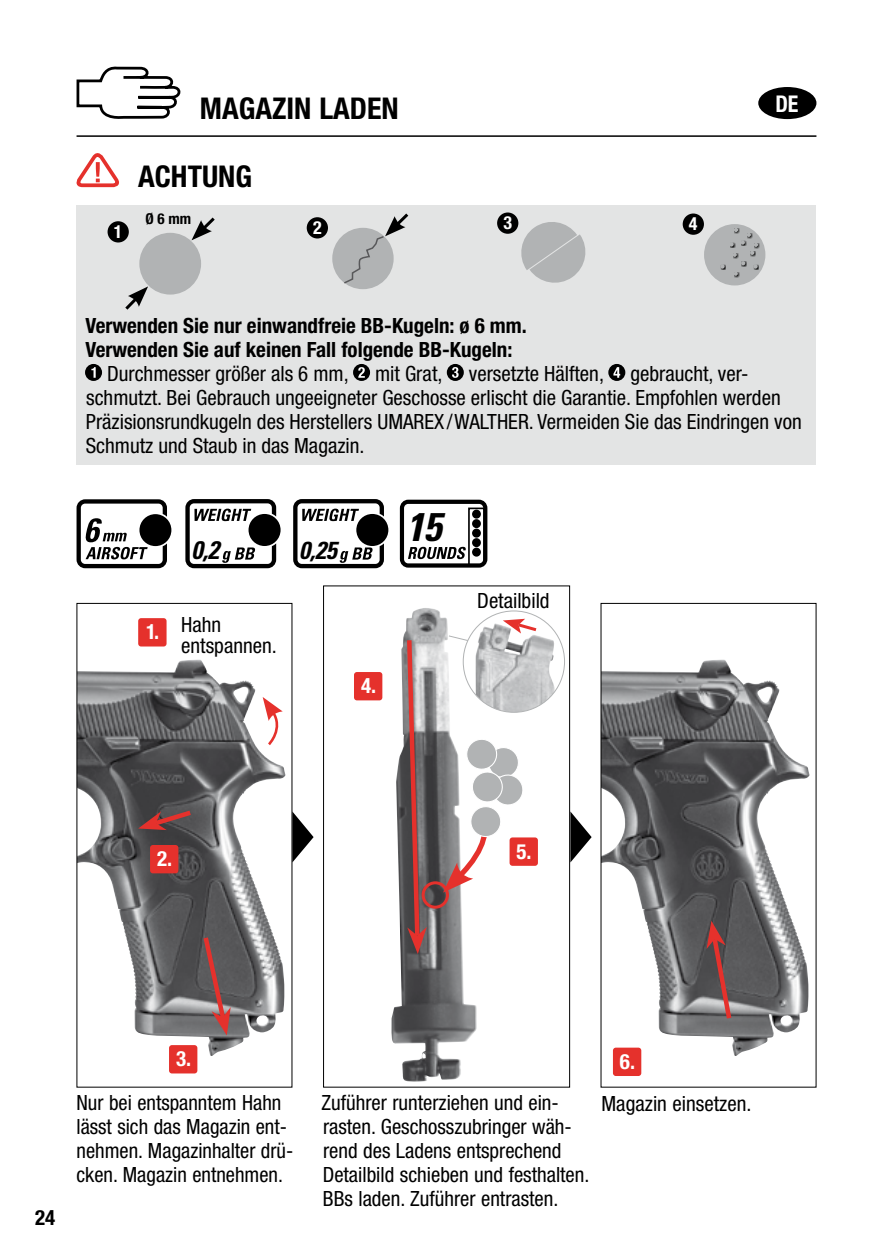
<style>
.page{position:relative;width:893px;height:1259px;background:#fff}
.page>*{position:absolute;margin:0;border:0;box-sizing:border-box;transform-origin:0 0}
.t1{font:italic 700 condensed 39.9px "Univers LT Std";color:#000}
.t2{font:700 condensed 30px "Helvetica Neue LT Pro";color:#000}
.t3{font:italic 700 condensed 25.2px "Univers LT Std";color:#000}
.t4{font:italic 700 condensed 24.6px "Univers LT Std";color:#000}
.t5{font:700 condensed 23.1px "Helvetica Neue LT Pro";color:#fff;scale:.95 1}
.t6{font:condensed 21px/24px "Helvetica Neue LT Pro";color:#000}
.t7{font:700 condensed 21px/24px "Helvetica Neue LT Pro";color:#000}
.t8{font:700 condensed 21px "Helvetica Neue LT Pro";color:#fff}
.t9{font:700 condensed 18px "Helvetica Neue LT Pro";color:#fff}
.t10{font:700 condensed 15px "Helvetica Neue LT Pro";color:#000}
.s1{font-weight:700;color:#fff}
</style>
<div class="page">
<hr style="left:77px;top:135px;width:739px;height:2px;background:#000">
<div style="left:758px;top:87px;width:58px;height:32px;background:#000;border-radius:50%"></div>
<img style="left:603px;top:660px;width:207px;height:397px">
<svg style="left:76px;top:66px;width:105px;height:53px"></svg>
<div style="left:77px;top:205px;width:739px;height:259px;background:#e3e4e4"></div>
<div style="left:683px;top:213px;width:21px;height:22px;background:#000;border-radius:50%"></div>
<div style="left:704px;top:224px;width:61px;height:61px;background:#b1b3b4;border-radius:50%"></div>
<svg style="left:720px;top:228px;width:40px;height:49px"></svg>
<div style="left:497px;top:212px;width:21px;height:22px;background:#000;border-radius:50%"></div>
<svg style="left:517px;top:218px;width:73px;height:69px;background:#c5c6c7"></svg>
<div style="left:307px;top:217px;width:21px;height:21px;background:#000;border-radius:50%"></div>
<div style="left:332px;top:228px;width:62px;height:61px;background:#b1b3b4;border-radius:50%"></div>
<svg style="left:342px;top:210px;width:69px;height:75px"></svg>
<div style="left:108px;top:221px;width:21px;height:21px;background:#000;border-radius:50%"></div>
<svg style="left:122px;top:286px;width:26px;height:27px"></svg>
<svg style="left:191px;top:214px;width:27px;height:26px"></svg>
<div style="left:139px;top:233px;width:62px;height:61px;background:#b1b3b4;border-radius:50%"></div>
<div style="left:85px;top:364px;width:17px;height:17px;background:#000;border-radius:50%"></div>
<svg style="left:91px;top:367px;width:5px;height:11px"></svg>
<div style="left:353px;top:364px;width:17px;height:17px;background:#000;border-radius:50%"></div>
<svg style="left:358px;top:367px;width:7px;height:11px"></svg>
<div style="left:447px;top:364px;width:17px;height:17px;background:#000;border-radius:50%"></div>
<svg style="left:452px;top:367px;width:7px;height:11px"></svg>
<div style="left:608px;top:364px;width:17px;height:17px;background:#000;border-radius:50%"></div>
<svg style="left:613px;top:367px;width:7px;height:11px"></svg>
<svg style="left:76px;top:153px;width:43px;height:35px"></svg>
<img style="left:391px;top:608px;width:86px;height:474px">
<div style="left:323px;top:585px;width:247px;height:502px;border:1px solid #000"></div>
<svg style="left:292px;top:811px;width:22px;height:51px"></svg>
<svg style="left:570px;top:811px;width:22px;height:51px"></svg>
<svg style="left:443px;top:737px;width:80px;height:155px"></svg>
<svg style="left:405px;top:635px;width:22px;height:319px;background:#8c6666"></svg>
<div style="left:354px;top:672px;width:28px;height:28px;background:#e5312c;border-radius:3px"></div>
<div style="left:510px;top:837px;width:28px;height:29px;background:#e5312c;border-radius:3px"></div>
<div style="left:613px;top:1047px;width:28px;height:29px;background:#e5312c;border-radius:3px"></div>
<div style="left:422px;top:881px;width:27px;height:27px;border:3px solid #e5312c;border-radius:50%"></div>
<div style="left:356px;top:514px;width:32px;height:32px;background:#000;border-radius:50%"></div>
<svg style="left:293px;top:499px;width:91px;height:69px"></svg>
<svg style="left:249px;top:514px;width:32px;height:32px"></svg>
<svg style="left:185px;top:499px;width:91px;height:69px"></svg>
<svg style="left:400px;top:500px;width:87px;height:67px"></svg>
<div style="left:139px;top:514px;width:32px;height:32px;background:#000;border-radius:50%"></div>
<svg style="left:77px;top:499px;width:90px;height:69px"></svg>
<img style="left:79px;top:660px;width:207px;height:397px">
<svg style="left:138px;top:807px;width:58px;height:23px"></svg>
<svg style="left:200px;top:932px;width:31px;height:103px;background:#7a5c5d"></svg>
<svg style="left:706px;top:920px;width:28px;height:103px;background:#795758"></svg>
<div style="left:169px;top:1045px;width:28px;height:28px;background:#e5312c;border-radius:3px"></div>
<div style="left:150px;top:845px;width:28px;height:28px;background:#e5312c;border-radius:3px"></div>
<img style="left:475px;top:623px;width:80px;height:89px">
<svg style="left:448px;top:635px;width:21px;height:6px"></svg>
<svg style="left:503px;top:619px;width:37px;height:14px"></svg>
<div style="left:138px;top:618px;width:29px;height:28px;background:#e5312c;border-radius:3px"></div>
<svg style="left:263px;top:697px;width:21px;height:50px"></svg>
<h2 class="t2" style="left:200px;top:90px;width:200px">MAGAZIN LADEN</h2>
<p class="t5" style="left:775px;top:90px;width:26px">DE</p>
<p class="t9" style="left:114px;top:221px;width:10px">1</p>
<h2 class="t2" style="left:138px;top:158px;width:115px">ACHTUNG</h2>
<p class="t10" style="left:146px;top:210px;width:47px">Ø 6 mm</p>
<p class="t9" style="left:313px;top:217px;width:10px">2</p>
<p class="t9" style="left:503px;top:212px;width:10px">3</p>
<p class="t9" style="left:689px;top:213px;width:10px">4</p>
<p class="t7" style="left:85px;top:313px;width:443px">Verwenden Sie nur einwandfreie BB-Kugeln: ø 6 mm.<br>Verwenden Sie auf keinen Fall folgende BB-Kugeln:</p>
<p class="t6" style="left:107px;top:361px;width:243px">Durchmesser größer als 6 mm,</p>
<p class="t6" style="left:375px;top:361px;width:69px">mit Grat,</p>
<p class="t6" style="left:469px;top:361px;width:137px">versetzte Hälften,</p>
<p class="t6" style="left:86px;top:361px;width:717px;text-indent:545px">gebraucht, ver&shy;schmutzt. Bei Gebrauch ungeeigneter Geschosse erlischt die Garantie. Empfohlen werden Präzisionsrundkugeln des Herstellers UMAREX /WALTHER. Vermeiden Sie das Eindringen von Schmutz und Staub in das Magazin.</p>
<p class="t3" style="left:191px;top:535px;width:29px">0,2</p>
<p class="t4" style="left:299px;top:535px;width:39px">0,25</p>
<p class="t6" style="left:181px;top:614px;width:97px;line-height:21px;text-indent:-35px"><span class="s1">1.</span> Hahn entspannen.</p>
<p class="t8" style="left:361px;top:673px;width:17px">4.</p>
<h1 class="t1" style="left:406px;top:502px;width:37px">15</h1>
<p class="t6" style="left:477px;top:588px;width:74px">Detailbild</p>
<p class="t8" style="left:157px;top:846px;width:17px">2.</p>
<p class="t8" style="left:517px;top:838px;width:17px">5.</p>
<p class="t7" style="left:35px;top:1205px;width:22px">24</p>
<p class="t8" style="left:176px;top:1046px;width:17px">3.</p>
<p class="t6" style="left:77px;top:1090px;width:218px">Nur bei entspanntem Hahn lässt sich das Magazin ent&shy;nehmen. Magazinhalter drü&shy;cken. Magazin entnehmen.</p>
<p class="t6" style="left:321px;top:1090px;width:269px">Zuführer runterziehen und ein-- rasten. Geschosszubringer wäh&shy;rend des Ladens entsprechend Detailbild schieben und festhalten.<br>BBs laden. Zuführer entrasten.</p>
<p class="t8" style="left:620px;top:1048px;width:17px">6.</p>
<p class="t6" style="left:601px;top:1091px;width:151px">Magazin einsetzen.</p>
</div>
